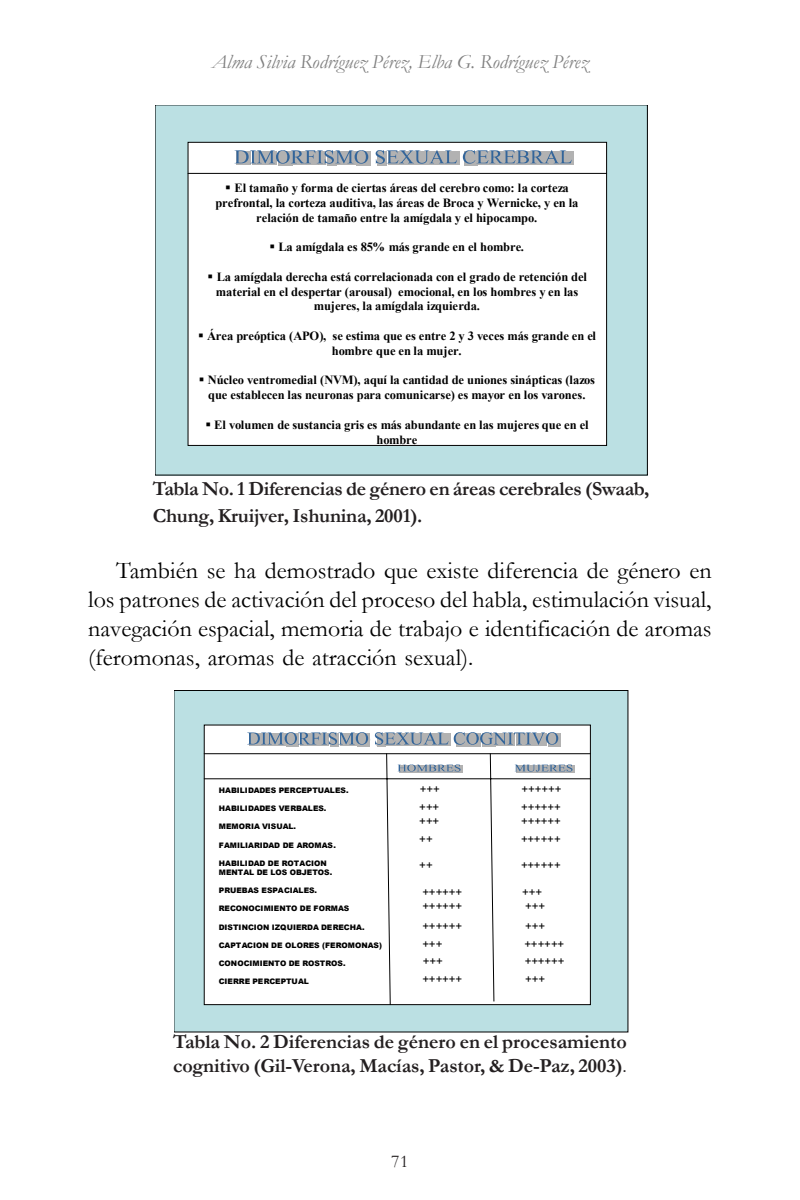
<style>
.page{position:relative;width:800px;height:1200px;background:#fff}
.page>*{position:absolute;margin:0;border:0;box-sizing:border-box;transform-origin:0 0}
.t1{font:24px/28.8px "Garamond";color:#000;text-align:justify}
.t2{font:700 20px/24px "Garamond";letter-spacing:-.01em;color:#231f20}
.t3{font:italic 20px "Garamond";color:#808080}
.t4{font:18px "Garamond";color:#231f20}
.t5{font:700 12.6px/14.8px "Times New Roman";letter-spacing:-.005em;color:#000}
.t6{font:11.6px "Arial";color:#000}
.t7{font:900 7.6px/9.2px "Arial";letter-spacing:.005em;color:#000}
.t8{font:900 7.6px "Arial";letter-spacing:-.02em;color:#000}
.s1{font-weight:400}
</style>
<div class="page">
<div style="left:174px;top:691px;width:454px;height:341px;background:#bbe0e3"></div>
<div style="left:204px;top:725px;width:386px;height:280px;background:#fff"></div>
<svg style="left:247px;top:732px;width:313px;height:14px;background:#9ba7b3"></svg>
<svg style="left:204px;top:753px;width:387px;height:252px"></svg>
<div style="left:457px;top:766px;width:6px;height:7px;background:#b2b2b2"></div>
<div style="left:569px;top:766px;width:6px;height:7px;background:#b2b2b2"></div>
<svg style="left:397px;top:764px;width:65px;height:9px"></svg>
<svg style="left:515px;top:764px;width:59px;height:9px"></svg>
<div style="left:155px;top:105px;width:492px;height:370px;background:#bbe0e3"></div>
<div style="left:188px;top:142px;width:419px;height:304px;background:#fff"></div>
<div style="left:188px;top:142px;width:419px;height:304px;border:1px solid #000"></div>
<hr style="left:188px;top:173px;width:419px;height:1px;background:#000">
<div style="left:357px;top:151px;width:14px;height:14px;background:#b2b2b2"></div>
<svg style="left:235px;top:150px;width:134px;height:15px;background:#94a1b0"></svg>
<svg style="left:376px;top:150px;width:198px;height:15px;background:#9aa5b1"></svg>
<h2 class="t3" style="left:212px;top:48px;width:378px">Alma Silvia Rodríguez Pérez, Elba G. Rodríguez Pérez</h2>
<p class="t5" style="left:234px;top:180px;width:336px">El tamaño y forma de ciertas áreas del cerebro como: la corteza</p>
<p class="t5" style="left:215px;top:195px;width:364px">prefrontal, la corteza auditiva, las áreas de Broca y Wernicke, y en la</p>
<p class="t5" style="left:256px;top:210px;width:282px">relación de tamaño entre la amígdala y el hipocampo.</p>
<p class="t5" style="left:278px;top:239px;width:247px">La amígdala es 85% más grande en el hombre.</p>
<p class="t5" style="left:217px;top:269px;width:372px">La amígdala derecha está correlacionada con el grado de retención del</p>
<p class="t5" style="left:216px;top:284px;width:364px">material en el despertar (arousal) emocional, en los hombres y en las</p>
<p class="t5" style="left:314px;top:298px;width:168px">mujeres, la amígdala izquierda.</p>
<p class="t5" style="left:332px;top:328px;width:266px;text-indent:-125px">Área preóptica (APO), se estima que es entre 2 y 3 veces más grande en el hombre que en la mujer.</p>
<p class="t5" style="left:208px;top:372px;width:389px">Núcleo ventromedial (NVM), aquí la cantidad de uniones sinápticas (lazos que establecen las neuronas para comunicarse) es mayor en los varones.</p>
<p class="t5" style="left:377px;top:417px;width:214px;text-indent:-162px">El volumen de sustancia gris es más abundante en las mujeres que en el hombre</p>
<h2 class="t2" style="left:153px;top:475px;width:498px;line-height:27.2px">Tabla No. 1 Diferencias de género en áreas cerebrales (Swaab,<br>Chung, Kruijver, Ishunina, 2001).</h2>
<p class="t1" style="left:88px;top:556px;width:625px;text-indent:28px">También se ha demostrado que existe diferencia de género en los patrones de activación del proceso del habla, estimulación visual, navegación espacial, memoria de trabajo e identificación de aromas (feromonas, aromas de atracción sexual).</p>
<p class="t7" style="left:219px;top:786px;width:131px">HABILIDADES PERCEPTUALES.</p>
<p class="t7" style="left:219px;top:804px;width:109px">HABILIDADES VERBALES.</p>
<p class="t7" style="left:219px;top:822px;width:79px">MEMORIA VISUAL.</p>
<p class="t8" style="left:219px;top:839px;width:119px">FAMILIARIDAD DE AROMAS.</p>
<p class="t7" style="left:219px;top:858px;width:115px">HABILIDAD DE ROTACION<br>MENTAL DE LOS OBJETOS.</p>
<p class="t7" style="left:219px;top:886px;width:100px">PRUEBAS ESPACIALES.</p>
<p class="t7" style="left:219px;top:904px;width:132px">RECONOCIMIENTO DE FORMAS</p>
<p class="t7" style="left:219px;top:922px;width:147px">DISTINCION IZQUIERDA DERECHA.</p>
<p class="t7" style="left:219px;top:940px;width:165px">CAPTACION DE OLORES (FEROMONAS)</p>
<p class="t7" style="left:219px;top:958px;width:128px">CONOCIMIENTO DE ROSTROS.</p>
<p class="t7" style="left:219px;top:976px;width:92px">CIERRE PERCEPTUAL</p>
<p class="t6" style="left:420px;top:781px;width:22px">+++</p>
<p class="t6" style="left:522px;top:781px;width:41px">++++++</p>
<p class="t6" style="left:419px;top:799px;width:22px">+++</p>
<p class="t6" style="left:521px;top:799px;width:41px">++++++</p>
<p class="t6" style="left:419px;top:813px;width:22px">+++</p>
<p class="t6" style="left:521px;top:813px;width:41px">++++++</p>
<p class="t6" style="left:419px;top:831px;width:15px">++</p>
<p class="t6" style="left:521px;top:831px;width:41px">++++++</p>
<p class="t6" style="left:419px;top:857px;width:15px">++</p>
<p class="t6" style="left:521px;top:857px;width:41px">++++++</p>
<p class="t6" style="left:423px;top:884px;width:41px">++++++</p>
<p class="t6" style="left:522px;top:884px;width:22px">+++</p>
<p class="t6" style="left:423px;top:898px;width:41px">++++++</p>
<p class="t6" style="left:525px;top:898px;width:22px">+++</p>
<p class="t6" style="left:423px;top:918px;width:41px">++++++</p>
<p class="t6" style="left:525px;top:918px;width:22px">+++</p>
<p class="t6" style="left:423px;top:935px;width:21px">+++</p>
<p class="t6" style="left:524px;top:935px;width:41px">++++++</p>
<p class="t6" style="left:423px;top:953px;width:22px">+++</p>
<p class="t6" style="left:525px;top:953px;width:41px">++++++</p>
<p class="t6" style="left:423px;top:971px;width:41px">++++++</p>
<p class="t6" style="left:525px;top:971px;width:22px">+++</p>
<h2 class="t2" style="left:173px;top:1030px;width:455px">Tabla No. 2 Diferencias de género en el procesamiento cognitivo (Gil-Verona, Macías, Pastor, &amp; De-Paz, 2003)<span class="s1">.</span></h2>
<h3 class="t4" style="left:391px;top:1149px;width:19px">71</h3>
</div>
